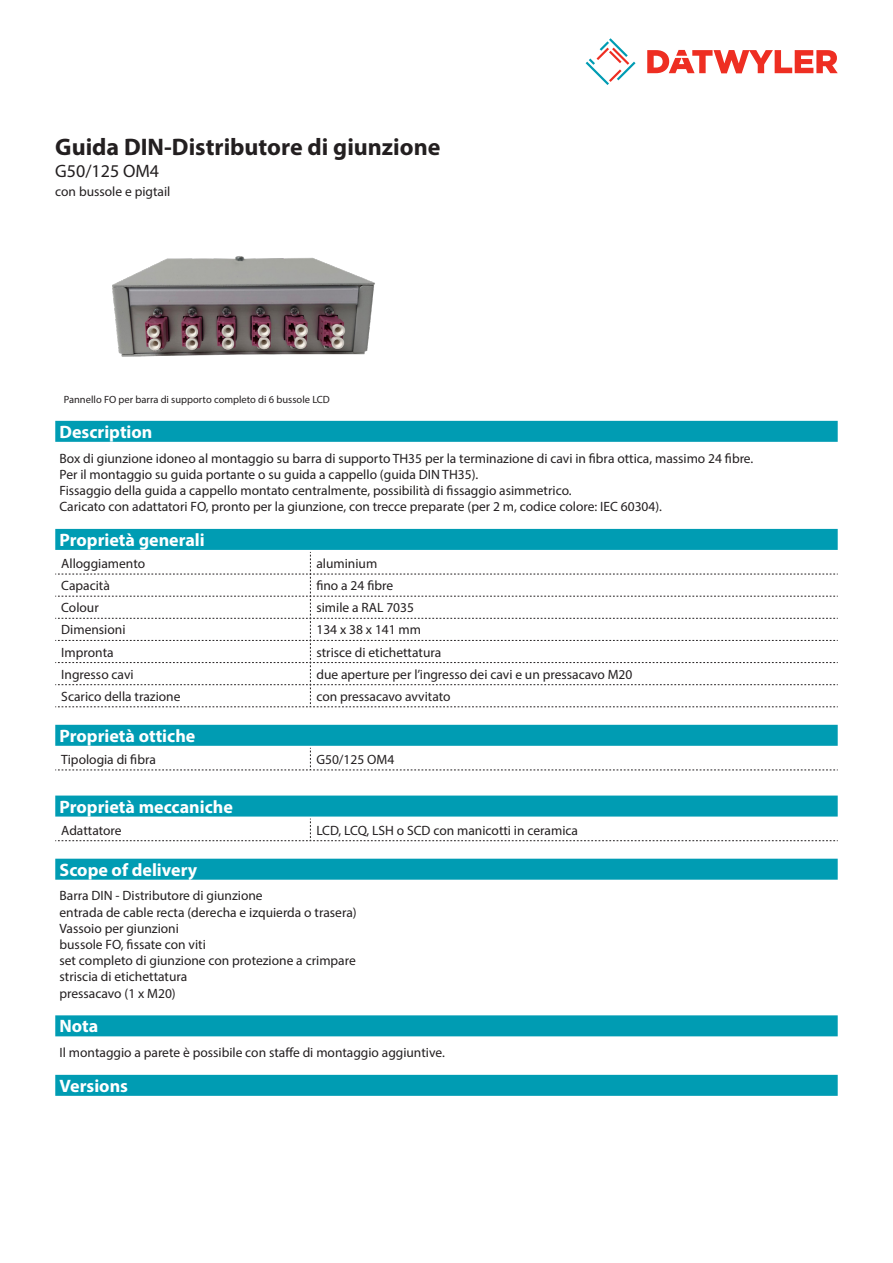
<style>
.page{position:relative;width:893px;height:1263px;background:#fff}
.page>*{position:absolute;margin:0;border:0;box-sizing:border-box;transform-origin:0 0}
.Product_Head{font:700 24px "Myriad Pro";color:#231f20}
.Standard_Head_Proper{font:700 18px "Myriad Pro";color:#fff}
.SubHead{font:18px "Myriad Pro";color:#231f20}
.Standard_text{font:13.5px/16.2px "Myriad Pro";color:#231f20}
.myriad_light_propert{font:13.5px "Myriad Pro";color:#231f20}
.imagetext{font:10.5px "Myriad Pro";color:#231f20}
</style>
<div class="page">
<svg style="left:586px;top:38px;width:49px;height:47px"></svg>
<svg style="left:647px;top:50px;width:191px;height:23px"></svg>
<div style="left:55px;top:1015px;width:783px;height:21px;background:#009cb3"></div>
<div style="left:55px;top:795px;width:783px;height:21px;background:#009cb3"></div>
<svg style="left:55px;top:818px;width:783px;height:23px"></svg>
<img style="left:112px;top:256px;width:263px;height:101px">
<div style="left:55px;top:1075px;width:783px;height:21px;background:#009cb3"></div>
<div style="left:55px;top:421px;width:783px;height:21px;background:#009cb3"></div>
<div style="left:55px;top:859px;width:783px;height:21px;background:#009cb3"></div>
<div style="left:55px;top:529px;width:783px;height:21px;background:#009cb3"></div>
<svg style="left:55px;top:552px;width:783px;height:155px"></svg>
<div style="left:55px;top:725px;width:783px;height:21px;background:#009cb3"></div>
<svg style="left:55px;top:748px;width:783px;height:23px"></svg>
<p class="Product_Head" style="left:55px;top:131px;width:387px">Guida DIN-Distributore di giunzione</p>
<p class="SubHead" style="left:55px;top:160px;width:105px">G50/125 OM4</p>
<p class="Standard_text" style="left:55px;top:183px;width:117px">con bussole e pigtail</p>
<p class="imagetext" style="left:64px;top:393px;width:268px">Pannello FO per barra di supporto completo di 6 bussole LCD</p>
<p class="Standard_Head_Proper" style="left:60px;top:420px;width:94px">Description</p>
<p class="Standard_text" style="left:60px;top:450px;width:695px">Box di giunzione idoneo al montaggio su barra di supporto TH35 per la terminazione di cavi in fibra ottica, massimo 24 fibre.<br>Per il montaggio su guida portante o su guida a cappello (guida DIN TH35).<br>Fissaggio della guida a cappello montato centralmente, possibilità di fissaggio asimmetrico.<br>Caricato con adattatori FO, pronto per la giunzione, con trecce preparate (per 2 m, codice colore: IEC 60304).</p>
<p class="Standard_Head_Proper" style="left:60px;top:528px;width:147px">Proprietà generali</p>
<p class="myriad_light_propert" style="left:61px;top:555px;width:85px">Alloggiamento</p>
<p class="myriad_light_propert" style="left:316px;top:555px;width:62px">aluminium</p>
<p class="myriad_light_propert" style="left:61px;top:577px;width:50px">Capacità</p>
<p class="myriad_light_propert" style="left:316px;top:577px;width:78px">fino a 24 fibre</p>
<p class="myriad_light_propert" style="left:61px;top:599px;width:39px">Colour</p>
<p class="myriad_light_propert" style="left:316px;top:599px;width:99px">simile a RAL 7035</p>
<p class="myriad_light_propert" style="left:61px;top:622px;width:66px">Dimensioni</p>
<p class="myriad_light_propert" style="left:316px;top:622px;width:106px">134 x 38 x 141 mm</p>
<p class="myriad_light_propert" style="left:61px;top:644px;width:54px">Impronta</p>
<p class="myriad_light_propert" style="left:316px;top:644px;width:126px">strisce di etichettatura</p>
<p class="myriad_light_propert" style="left:61px;top:666px;width:74px">Ingresso cavi</p>
<p class="myriad_light_propert" style="left:316px;top:666px;width:318px">due aperture per l’ingresso dei cavi e un pressacavo M20</p>
<p class="myriad_light_propert" style="left:61px;top:688px;width:121px">Scarico della trazione</p>
<p class="myriad_light_propert" style="left:316px;top:688px;width:136px">con pressacavo avvitato</p>
<p class="Standard_Head_Proper" style="left:60px;top:724px;width:137px">Proprietà ottiche</p>
<p class="myriad_light_propert" style="left:61px;top:751px;width:96px">Tipologia di fibra</p>
<p class="myriad_light_propert" style="left:316px;top:751px;width:79px">G50/125 OM4</p>
<p class="Standard_Head_Proper" style="left:60px;top:795px;width:175px">Proprietà meccaniche</p>
<p class="myriad_light_propert" style="left:61px;top:822px;width:62px">Adattatore</p>
<p class="myriad_light_propert" style="left:316px;top:822px;width:263px">LCD, LCQ, LSH o SCD con manicotti in ceramica</p>
<p class="Standard_Head_Proper" style="left:60px;top:858px;width:139px">Scope of delivery</p>
<p class="Standard_text" style="left:60px;top:887px;width:299px">Barra DIN - Distributore di giunzione<br>entrada de cable recta (derecha e izquierda o trasera)<br>Vassoio per giunzioni<br>bussole FO, fissate con viti<br>set completo di giunzione con protezione a crimpare striscia di etichettatura<br>pressacavo (1 x M20)</p>
<p class="Standard_Head_Proper" style="left:60px;top:1014px;width:40px">Nota</p>
<p class="Standard_text" style="left:60px;top:1044px;width:387px">Il montaggio a parete è possibile con staffe di montaggio aggiuntive.</p>
<p class="Standard_Head_Proper" style="left:60px;top:1074px;width:70px">Versions</p>
</div>
